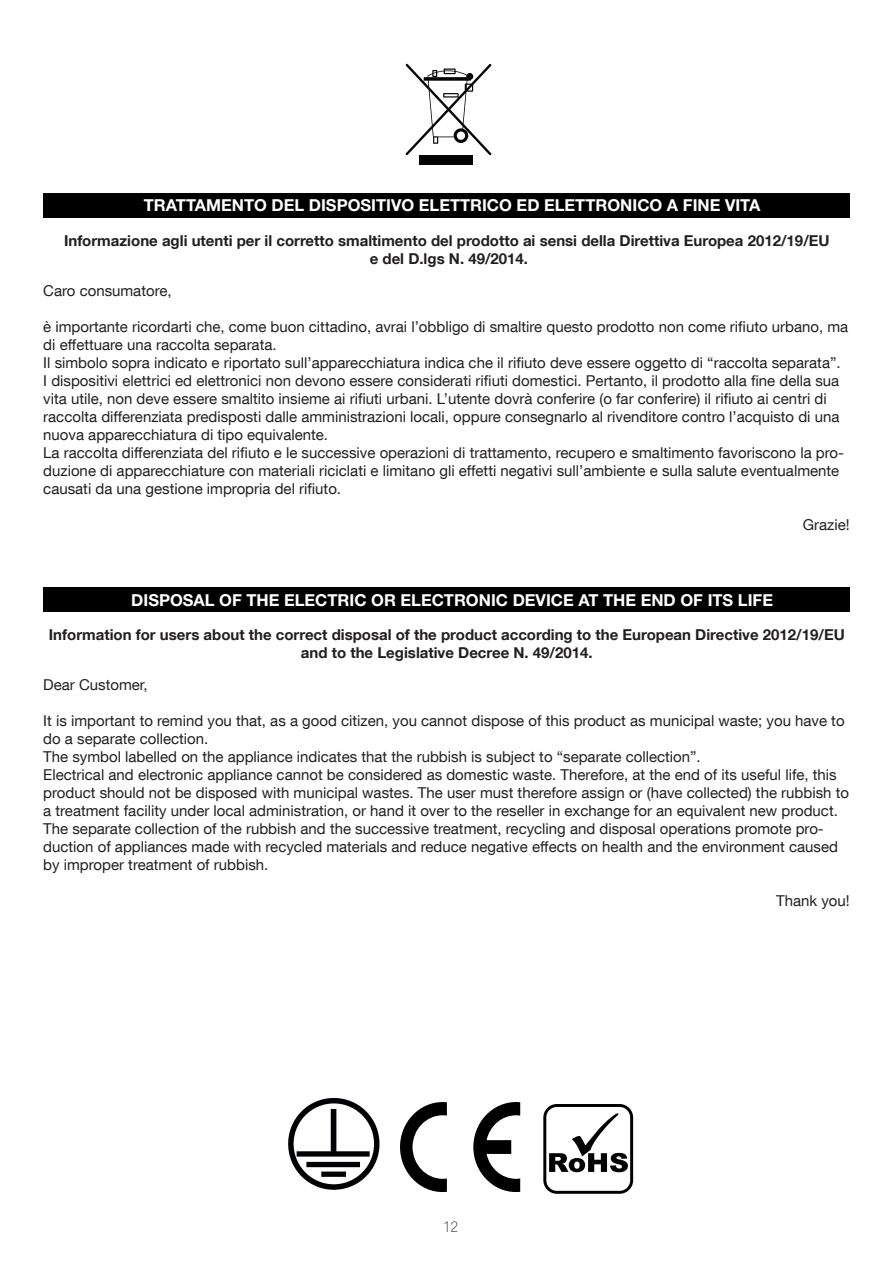
<style>
.page{position:relative;width:893px;height:1263px;background:#fff}
.page>*{position:absolute;margin:0;border:0;box-sizing:border-box;transform-origin:0 0}
.t1{font:700 16.5px "Helvetica Neue LT Std";color:#fff}
.t2{font:15px/18px "Helvetica Neue LT Com";color:#231f20}
.t3{font:700 15px/18px "Helvetica Neue LT Com";color:#231f20;text-align:center}
.t4{font:100 condensed 15px "Helvetica Neue LT Std";color:#231f20}
</style>
<div class="page">
<svg style="left:406px;top:64px;width:85px;height:91px"></svg>
<div style="left:419px;top:155px;width:54px;height:10px;background:#040507"></div>
<div style="left:43px;top:193px;width:807px;height:25px;background:#000"></div>
<div style="left:43px;top:587px;width:807px;height:25px;background:#000"></div>
<img style="left:288px;top:1098px;width:92px;height:91px">
<svg style="left:400px;top:1102px;width:47px;height:90px"></svg>
<svg style="left:473px;top:1102px;width:47px;height:90px"></svg>
<svg style="left:543px;top:1104px;width:90px;height:90px"></svg>
<p class="t1" style="left:144px;top:195px;width:618px">TRATTAMENTO DEL DISPOSITIVO ELETTRICO ED ELETTRONICO A FINE VITA</p>
<p class="t3" style="left:64px;top:231px;width:767px">Informazione agli utenti per il corretto smaltimento del prodotto ai sensi della Direttiva Europea 2012/19/EU e del D.lgs N. 49/2014.</p>
<p class="t2" style="left:43px;top:281px;width:130px">Caro consumatore,</p>
<p class="t2" style="left:43px;top:317px;width:806px">è importante ricordarti che, come buon cittadino, avrai l’obbligo di smaltire questo prodotto non come rifiuto urbano, ma di effettuare una raccolta separata.<br>Il simbolo sopra indicato e riportato sull’apparecchiatura indica che il rifiuto deve essere oggetto di “raccolta separata”.<br>I dispositivi elettrici ed elettronici non devono essere considerati rifiuti domestici. Pertanto, il prodotto alla fine della sua vita utile, non deve essere smaltito insieme ai rifiuti urbani. L’utente dovrà conferire (o far conferire) il rifiuto ai centri di raccolta differenziata predisposti dalle amministrazioni locali, oppure consegnarlo al rivenditore contro l’acquisto di una nuova apparecchiatura di tipo equivalente.<br>La raccolta differenziata del rifiuto e le successive operazioni di trattamento, recupero e smaltimento favoriscono la pro&shy;duzione di apparecchiature con materiali riciclati e limitano gli effetti negativi sull’ambiente e sulla salute eventualmente causati da una gestione impropria del rifiuto.</p>
<p class="t2" style="left:803px;top:515px;width:48px">Grazie!</p>
<p class="t1" style="left:131px;top:590px;width:643px">DISPOSAL OF THE ELECTRIC OR ELECTRONIC DEVICE AT THE END OF ITS LIFE</p>
<p class="t3" style="left:49px;top:625px;width:797px">Information for users about the correct disposal of the product according to the European Directive 2012/19/EU and to the Legislative Decree N. 49/2014.</p>
<p class="t2" style="left:43px;top:675px;width:106px">Dear Customer,</p>
<p class="t2" style="left:43px;top:711px;width:807px">It is important to remind you that, as a good citizen, you cannot dispose of this product as municipal waste; you have to do a separate collection.<br>The symbol labelled on the appliance indicates that the rubbish is subject to “separate collection”.<br>Electrical and electronic appliance cannot be considered as domestic waste. Therefore, at the end of its useful life, this product should not be disposed with municipal wastes. The user must therefore assign or (have collected) the rubbish to a treatment facility under local administration, or hand it over to the reseller in exchange for an equivalent new product.<br>The separate collection of the rubbish and the successive treatment, recycling and disposal operations promote pro&shy;duction of appliances made with recycled materials and reduce negative effects on health and the environment caused by improper treatment of rubbish.</p>
<p class="t2" style="left:776px;top:891px;width:75px">Thank you!</p>
<p class="t4" style="left:444px;top:1218px;width:16px">12</p>
</div>
